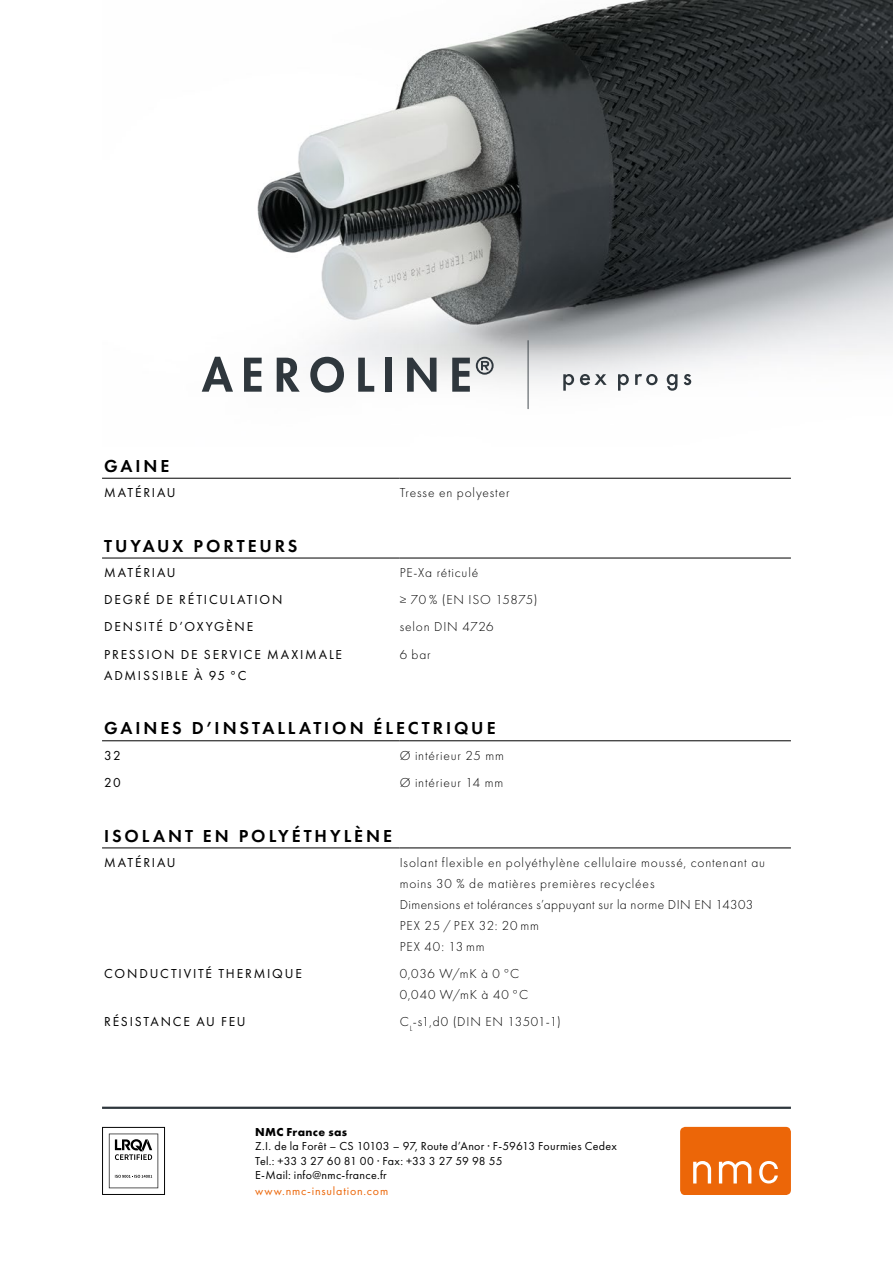
<style>
.page{position:relative;width:893px;height:1263px;background:#fff}
.page>*{position:absolute;margin:0;border:0;box-sizing:border-box;transform-origin:0 0}
.t1{font:600 18px "Futura PT";letter-spacing:.165em;color:#000}
.t2{font:300 13.5px/21px "Futura PT";letter-spacing:.06em;color:#000}
.t3{font:13.5px/21px "Futura PT";letter-spacing:.135em;color:#000}
.t4{font:300 13.5px "Futura PT";letter-spacing:.04em;color:#000}
.t5{font:12px/14.4px "Futura PT";letter-spacing:.025em;color:#000}
.t6{font:12px "Futura PT";letter-spacing:.065em;color:#ec6608}
.t7{font:700 12px "Futura PT";letter-spacing:.03em;color:#000}
</style>
<div class="page">
<svg style="left:102px;top:1127px;width:63px;height:68px"></svg>
<div style="left:680px;top:1127px;width:111px;height:68px;background:#ec6608;border-radius:5px"></div>
<svg style="left:693px;top:1161px;width:85px;height:22px"></svg>
<hr style="left:102px;top:1107px;width:689px;height:2px;background:#2f373d">
<img style="left:201px;top:0;width:692px;height:410px">
<svg style="left:202px;top:357px;width:31px;height:35px"></svg>
<svg style="left:244px;top:358px;width:18px;height:34px"></svg>
<svg style="left:277px;top:358px;width:23px;height:34px"></svg>
<svg style="left:310px;top:357px;width:34px;height:36px"></svg>
<svg style="left:358px;top:358px;width:16px;height:34px"></svg>
<div style="left:385px;top:358px;width:6px;height:34px;background:#2f373d"></div>
<svg style="left:407px;top:358px;width:29px;height:34px"></svg>
<svg style="left:452px;top:358px;width:18px;height:34px"></svg>
<svg style="left:476px;top:357px;width:18px;height:18px"></svg>
<hr style="left:528px;top:340px;width:1px;height:69px;background:#2f373d">
<svg style="left:563px;top:374px;width:11px;height:17px"></svg>
<svg style="left:580px;top:374px;width:27px;height:11px"></svg>
<svg style="left:618px;top:374px;width:11px;height:17px"></svg>
<svg style="left:635px;top:374px;width:23px;height:11px"></svg>
<svg style="left:667px;top:374px;width:10px;height:17px"></svg>
<svg style="left:684px;top:374px;width:7px;height:11px"></svg>
<hr style="left:102px;top:478px;width:298px;height:1px;background:#000">
<hr style="left:400px;top:478px;width:391px;height:1px;background:#000">
<hr style="left:102px;top:558px;width:298px;height:1px;background:#000">
<hr style="left:400px;top:558px;width:391px;height:1px;background:#000">
<hr style="left:102px;top:740px;width:298px;height:1px;background:#000">
<hr style="left:400px;top:740px;width:391px;height:1px;background:#000">
<hr style="left:102px;top:847px;width:298px;height:1px;background:#000">
<hr style="left:400px;top:847px;width:391px;height:1px;background:#000">
<h1 class="t1" style="left:104px;top:454px;width:67px">GAINE</h1>
<p class="t3" style="left:104px;top:482px;width:73px">MATÉRIAU</p>
<p class="t2" style="left:400px;top:482px;width:111px">Tresse en polyester</p>
<h1 class="t1" style="left:104px;top:534px;width:195px">TUYAUX PORTEURS</h1>
<p class="t3" style="left:104px;top:562px;width:73px">MATÉRIAU</p>
<p class="t2" style="left:400px;top:562px;width:80px">PE-Xa réticulé</p>
<p class="t3" style="left:104px;top:589px;width:180px">DEGRÉ DE RÉTICULATION</p>
<p class="t4" style="left:400px;top:592px;width:139px">≥ 70 % (EN ISO 15875)</p>
<p class="t3" style="left:104px;top:616px;width:150px">DENSITÉ D’OXYGÈNE</p>
<p class="t2" style="left:400px;top:617px;width:95px">selon DIN 4726</p>
<p class="t3" style="left:104px;top:644px;width:239px">PRESSION DE SERVICE MAXIMALE<br>ADMISSIBLE À 95 °C</p>
<p class="t2" style="left:400px;top:644px;width:33px">6 bar</p>
<h1 class="t1" style="left:104px;top:717px;width:393px">GAINES D’INSTALLATION ÉLECTRIQUE</h1>
<p class="t3" style="left:104px;top:744px;width:18px">32</p>
<p class="t2" style="left:400px;top:745px;width:106px">Ø intérieur 25 mm</p>
<p class="t3" style="left:104px;top:772px;width:18px">20</p>
<p class="t2" style="left:400px;top:772px;width:105px">Ø intérieur 14 mm</p>
<h1 class="t1" style="left:104px;top:824px;width:289px">ISOLANT EN POLYÉTHYLÈNE</h1>
<p class="t3" style="left:104px;top:852px;width:73px">MATÉRIAU</p>
<p class="t2" style="left:400px;top:852px;width:367px">Isolant flexible en polyéthylène cellulaire moussé, contenant au moins 30 % de matières premières recyclées<br>Dimensions et tolérances s’appuyant sur la norme DIN EN 14303<br>PEX 25 / PEX 32: 20 mm<br>PEX 40: 13 mm</p>
<p class="t3" style="left:104px;top:963px;width:199px">CONDUCTIVITÉ THERMIQUE</p>
<p class="t2" style="left:400px;top:963px;width:130px">0,036 W/mK à 0 °C<br>0,040 W/mK à 40 °C</p>
<p class="t3" style="left:104px;top:1011px;width:143px">RÉSISTANCE AU FEU</p>
<p class="t2" style="left:400px;top:1011px;width:163px">C<sub>L</sub>-s1,d0 (DIN EN 13501-1)</p>
<p class="t7" style="left:255px;top:1124px;width:93px">NMC France sas</p>
<p class="t5" style="left:255px;top:1139px;width:363px">Z.I. de la Forêt – CS 10103 – 97, Route d’Anor · F-59613 Fourmies Cedex<br>Tel.: +33 3 27 60 81 00 · Fax: +33 3 27 59 98 55<br>E-Mail: info@nmc-france.fr</p>
<p class="t6" style="left:255px;top:1184px;width:135px">www.nmc-insulation.com</p>
</div>
